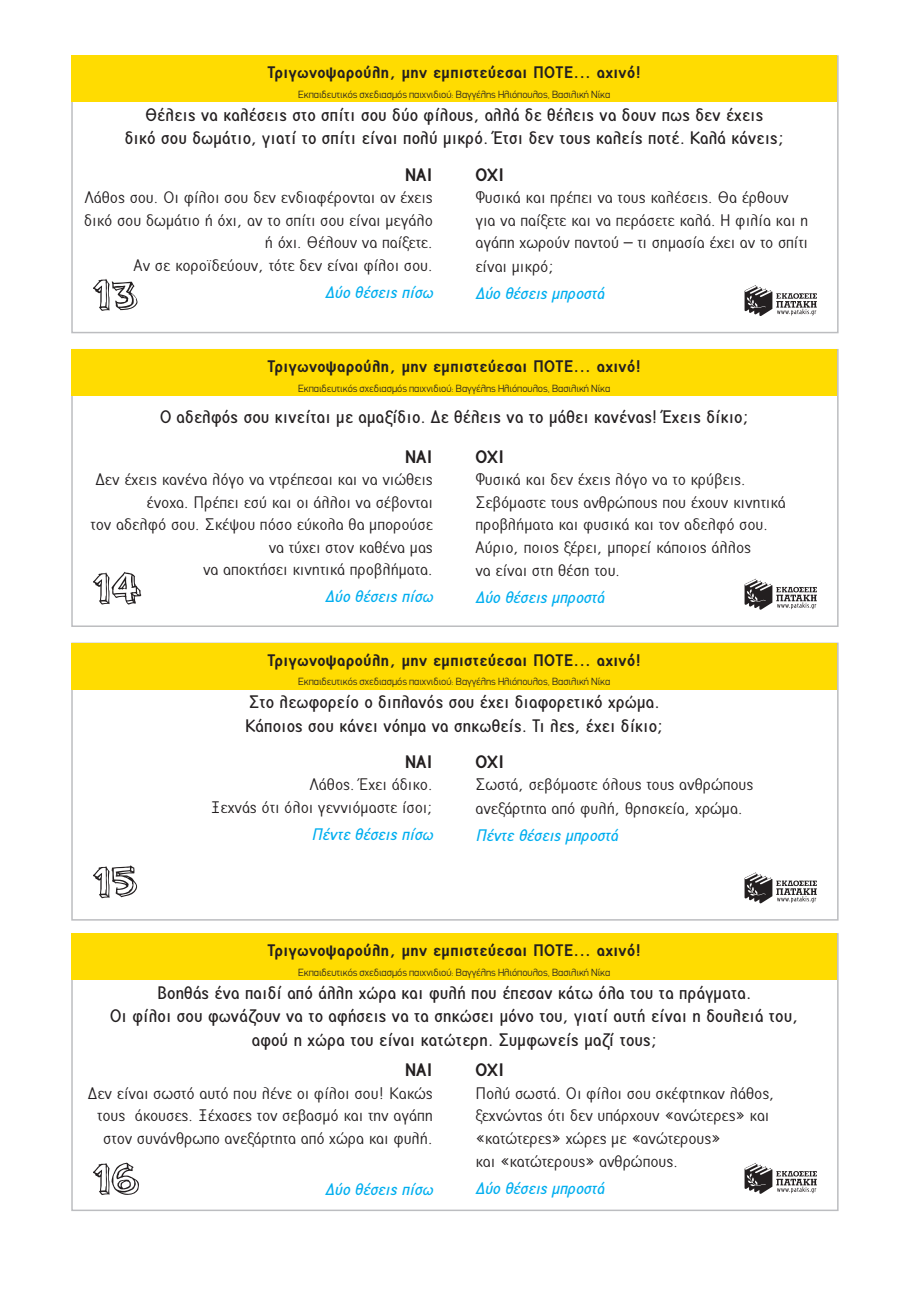
<style>
.page{position:relative;width:919px;height:1289px;background:#fff}
.page>*{position:absolute;margin:0;border:0;box-sizing:border-box;transform-origin:0 0}
.t1{font:52.5px "PF Amateur";color:#231f20}
.t2{font:500 19.5px/23.4px "PF Report";letter-spacing:.01em;color:#231f20;text-align:center}
.t3{font:700 19.5px "PF Report";color:#231f20}
.t4{font:18px/22.5px "PF Report";color:#231f20;text-align:right}
.t5{font:700 18px "PF Report";letter-spacing:.02em;color:#231f20}
.t6{font:italic 500 18px "PF Report";color:#00aeef}
.t7{font:300 10.5px "PF Din Display";color:#231f20}
</style>
<div class="page">
<div style="left:71px;top:55px;width:767px;height:278px;background:#fff;border:2px solid #bcbdc0"></div>
<div style="left:71px;top:55px;width:766px;height:47px;background:#ffdc01"></div>
<svg style="left:744px;top:285px;width:72px;height:31px"></svg>
<div style="left:71px;top:349px;width:767px;height:278px;background:#fff;border:2px solid #bcbdc0"></div>
<div style="left:71px;top:349px;width:766px;height:47px;background:#ffdc01"></div>
<svg style="left:744px;top:578px;width:72px;height:31px"></svg>
<div style="left:71px;top:642px;width:767px;height:278px;background:#fff;border:2px solid #bcbdc0"></div>
<div style="left:71px;top:642px;width:766px;height:47px;background:#ffdc01"></div>
<svg style="left:744px;top:872px;width:72px;height:31px"></svg>
<div style="left:71px;top:933px;width:767px;height:277px;background:#fff;border:2px solid #bcbdc0"></div>
<div style="left:71px;top:933px;width:766px;height:46px;background:#ffdc01"></div>
<svg style="left:744px;top:1163px;width:72px;height:30px"></svg>
<p class="t5" style="left:267px;top:63px;width:375px">Τριγωνοψαρούλη, μην εμπιστεύεσαι ΠΟΤΕ... αχινό!</p>
<p class="t7" style="left:298px;top:88px;width:313px">Εκπαιδευτικός σχεδιασμός παιχνιδιού: Βαγγέλης Ηλιόπουλος, Βασιλική Νίκα</p>
<p class="t2" style="left:125px;top:103px;width:660px">Θέλεις να καλέσεις στο σπίτι σου δύο φίλους, αλλά δε θέλεις να δουν πως δεν έχεις<br>δικό σου δωμάτιο, γιατί το σπίτι είναι πολύ μικρό. Έτσι δεν τους καλείς ποτέ. Καλά κάνεις;</p>
<p class="t3" style="left:405px;top:164px;width:29px">ΝΑΙ</p>
<p class="t4" style="left:84px;top:186px;width:350px">Λάθος σου. Οι φίλοι σου δεν ενδιαφέρονται αν έχεις δικό σου δωμάτιο ή όχι, αν το σπίτι σου είναι μεγάλο ή όχι. Θέλουν να παίξετε.<br>Αν σε κοροϊδεύουν, τότε δεν είναι φίλοι σου.</p>
<p class="t6" style="left:325px;top:283px;width:113px">Δύο θέσειςπίσω</p>
<p class="t3" style="left:475px;top:164px;width:30px">ΟΧΙ</p>
<p class="t4" style="left:475px;top:186px;width:334px;text-align:left">Φυσικά και πρέπει να τους καλέσεις. Θα έρθουν για να παίξετε και να περάσετε καλά. Η φιλία και η αγάπη χωρούν παντού – τι σημασία έχει αν το σπίτι είναι μικρό;</p>
<p class="t6" style="left:475px;top:283px;width:134px">Δύο θέσειςμπροστά</p>
<h1 class="t1" style="left:92px;top:266px;width:47px">13</h1>
<p class="t5" style="left:267px;top:357px;width:375px">Τριγωνοψαρούλη, μην εμπιστεύεσαι ΠΟΤΕ... αχινό!</p>
<p class="t7" style="left:298px;top:382px;width:313px">Εκπαιδευτικός σχεδιασμός παιχνιδιού: Βαγγέλης Ηλιόπουλος, Βασιλική Νίκα</p>
<p class="t2" style="left:160px;top:405px;width:589px">Ο αδελφός σου κινείται με αμαξίδιο. Δε θέλεις να το μάθει κανένας! Έχεις δίκιο;</p>
<p class="t3" style="left:405px;top:446px;width:29px">ΝΑΙ</p>
<p class="t4" style="left:90px;top:468px;width:344px">Δεν έχεις κανένα λόγο να ντρέπεσαι και να νιώθεις ένοχα. Πρέπει εσύ και οι άλλοι να σέβονται<br>τον αδελφό σου. Σκέψου πόσο εύκολα θα μπορούσε να τύχει στον καθένα μας<br>να αποκτήσει κινητικά προβλήματα.</p>
<p class="t6" style="left:325px;top:587px;width:113px">Δύο θέσειςπίσω</p>
<p class="t3" style="left:475px;top:446px;width:30px">ΟΧΙ</p>
<p class="t4" style="left:475px;top:468px;width:312px;text-align:left">Φυσικά και δεν έχεις λόγο να το κρύβεις.<br>Σεβόμαστε τους ανθρώπους που έχουν κινητικά προβλήματα και φυσικά και τον αδελφό σου.<br>Αύριο, ποιος ξέρει, μπορεί κάποιος άλλος<br>να είναι στη θέση του.</p>
<h1 class="t1" style="left:92px;top:559px;width:51px">14</h1>
<p class="t6" style="left:475px;top:588px;width:134px">Δύο θέσειςμπροστά</p>
<p class="t5" style="left:267px;top:650px;width:375px">Τριγωνοψαρούλη, μην εμπιστεύεσαι ΠΟΤΕ... αχινό!</p>
<p class="t7" style="left:298px;top:675px;width:313px">Εκπαιδευτικός σχεδιασμός παιχνιδιού: Βαγγέλης Ηλιόπουλος, Βασιλική Νίκα</p>
<h1 class="t1" style="left:92px;top:853px;width:46px">15</h1>
<p class="t2" style="left:245px;top:690px;width:419px;text-align:left">Στο λεωφορείο ο διπλανός σου έχει διαφορετικό χρώμα.<br>Κάποιος σου κάνει νόημα να σηκωθείς. Τι λες, έχει δίκιο;</p>
<p class="t3" style="left:405px;top:751px;width:29px">ΝΑΙ</p>
<p class="t4" style="left:211px;top:773px;width:224px">Λάθος. Έχει άδικο.<br>Ξεχνάς ότι όλοι γεννιόμαστε ίσοι;</p>
<p class="t6" style="left:311px;top:825px;width:127px">Πέντεθέσειςπίσω</p>
<p class="t3" style="left:475px;top:751px;width:30px">ΟΧΙ</p>
<p class="t4" style="left:475px;top:773px;width:279px;line-height:23.4px;text-align:left">Σωστά, σεβόμαστε όλους τους ανθρώπους ανεξάρτητα από φυλή, θρησκεία, χρώμα.</p>
<p class="t6" style="left:475px;top:825px;width:148px">Πέντεθέσειςμπροστά</p>
<p class="t5" style="left:267px;top:941px;width:375px">Τριγωνοψαρούλη, μην εμπιστεύεσαι ΠΟΤΕ... αχινό!</p>
<p class="t7" style="left:298px;top:965px;width:313px">Εκπαιδευτικός σχεδιασμός παιχνιδιού: Βαγγέλης Ηλιόπουλος, Βασιλική Νίκα</p>
<p class="t2" style="left:110px;top:980px;width:689px">Βοηθάς ένα παιδί από άλλη χώρα και φυλή που έπεσαν κάτω όλα του τα πράγματα.<br>Οι φίλοι σου φωνάζουν να το αφήσεις να τα σηκώσει μόνο του, γιατί αυτή είναι η δουλειά του, αφού η χώρα του είναι κατώτερη. Συμφωνείς μαζί τους;</p>
<p class="t3" style="left:405px;top:1060px;width:29px">ΝΑΙ</p>
<p class="t4" style="left:88px;top:1082px;width:346px">Δεν είναι σωστό αυτό που λένε οι φίλοι σου! Κακώς τους άκουσες. Ξέχασες τον σεβασμό και την αγάπη στον συνάνθρωπο ανεξάρτητα από χώρα και φυλή.</p>
<p class="t6" style="left:325px;top:1179px;width:113px">Δύο θέσειςπίσω</p>
<p class="t3" style="left:475px;top:1060px;width:30px">ΟΧΙ</p>
<p class="t4" style="left:475px;top:1082px;width:301px;text-align:left">Πολύ σωστά. Οι φίλοι σου σκέφτηκαν λάθος, ξεχνώντας ότι δεν υπάρχουν «ανώτερες» και «κατώτερες» χώρες με «ανώτερους»<br>και «κατώτερους» ανθρώπους.</p>
<h1 class="t1" style="left:92px;top:1150px;width:48px">16</h1>
<p class="t6" style="left:475px;top:1179px;width:134px">Δύο θέσειςμπροστά</p>
</div>
